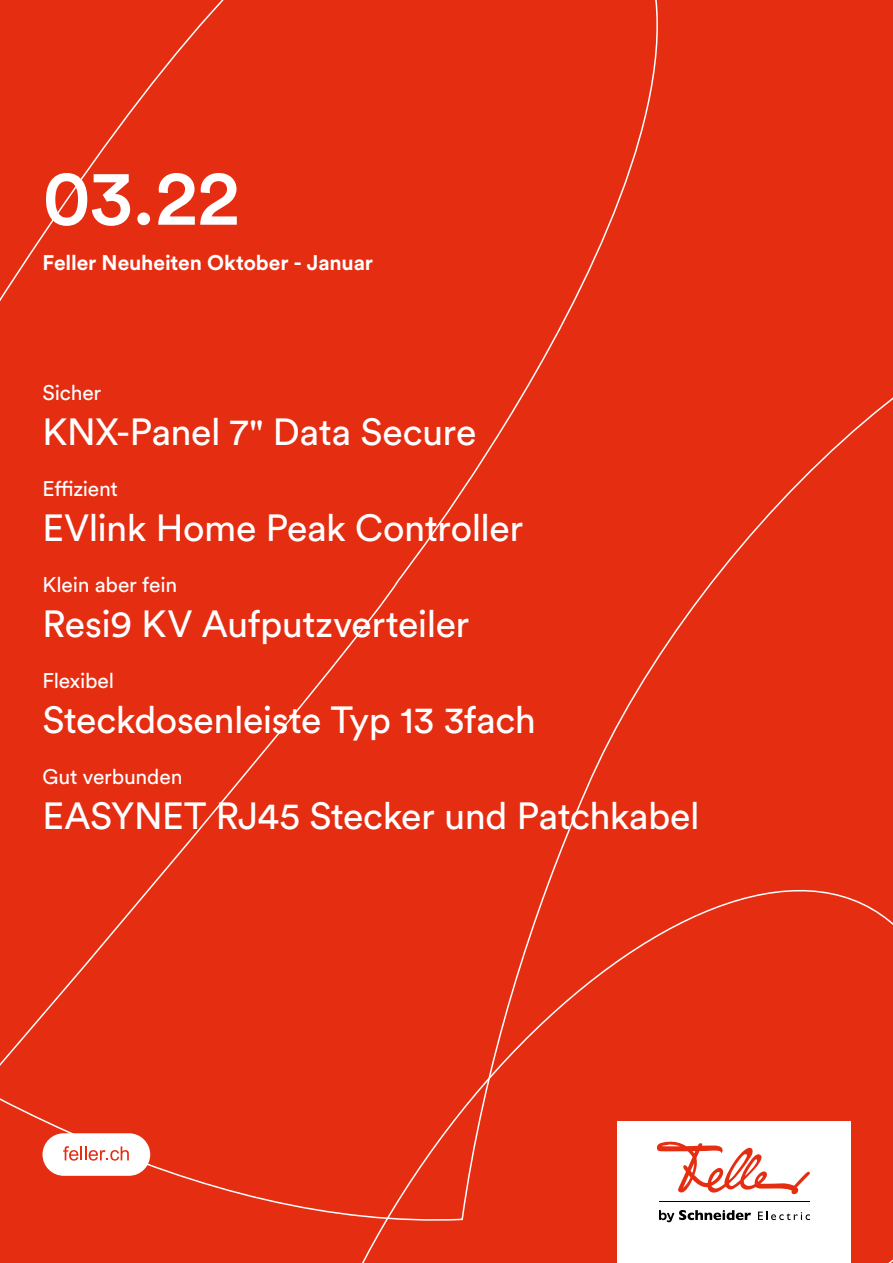
<style>
.page{position:relative;width:893px;height:1263px;background:#e52d12}
.page>*{position:absolute;margin:0;border:0;box-sizing:border-box;transform-origin:0 0}
.t1{font:500 78px "Circular Std";color:#fff}
.t2{font:37.5px "Circular Std";letter-spacing:-.015em;color:#fff}
.t3{font:21px "Circular Std";letter-spacing:-.01em;color:#fff}
.t4{font:700 21px "Circular Std";letter-spacing:-.005em;color:#fff}
</style>
<div class="page">
<svg style="left:43px;top:1133px;width:107px;height:43px"></svg>
<div style="left:617px;top:1121px;width:233px;height:142px;background:#fff"></div>
<svg style="left:657px;top:1141px;width:153px;height:54px"></svg>
<svg style="left:659px;top:1210px;width:92px;height:12px"></svg>
<svg style="left:758px;top:1211px;width:52px;height:9px"></svg>
<hr style="left:660px;top:1201px;width:150px;height:1px;background:#000">
<p class="t1" style="left:43px;top:148px;width:198px">03.22</p>
<p class="t4" style="left:43px;top:249px;width:332px">Feller Neuheiten Oktober - Januar</p>
<p class="t3" style="left:43px;top:380px;width:60px">Sicher</p>
<p class="t2" style="left:43px;top:409px;width:435px">KNX-Panel 7" Data Secure</p>
<p class="t3" style="left:43px;top:476px;width:77px">Effizient</p>
<p class="t2" style="left:43px;top:505px;width:482px">EVlink Home Peak Controller</p>
<p class="t3" style="left:43px;top:572px;width:136px">Klein aber fein</p>
<p class="t2" style="left:43px;top:601px;width:428px">Resi9 KV Aufputzverteiler</p>
<p class="t3" style="left:43px;top:668px;width:73px">Flexibel</p>
<p class="t2" style="left:43px;top:697px;width:495px">Steckdosenleiste Typ 13 3fach</p>
<p class="t3" style="left:43px;top:764px;width:141px">Gut verbunden</p>
<p class="t2" style="left:43px;top:793px;width:659px">EASYNET RJ45 Stecker und Patchkabel</p>
</div>
